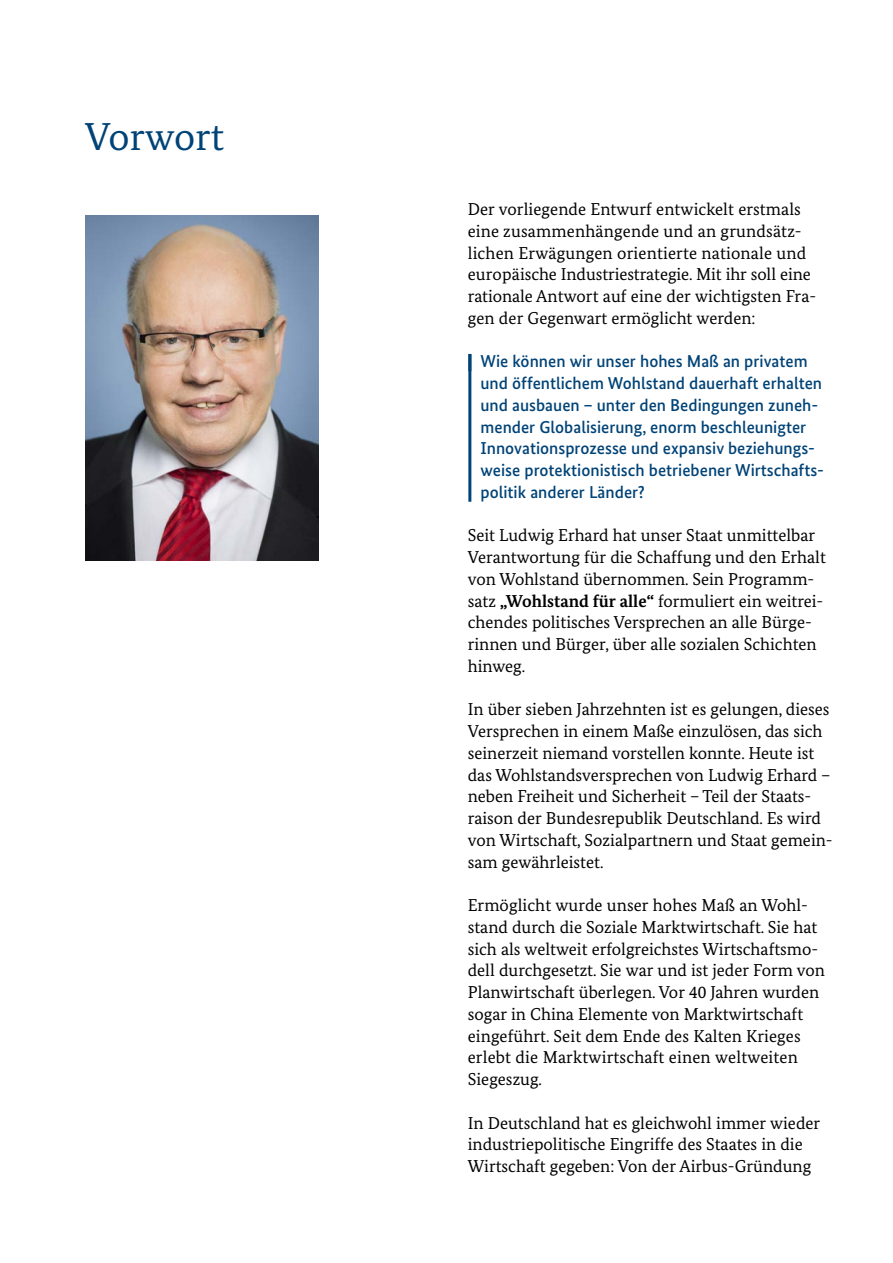
<style>
.page{position:relative;width:893px;height:1263px;background:#fff}
.page>*{position:absolute;margin:0;border:0;box-sizing:border-box;transform-origin:0 0}
.t1{font:39px "Bundes Serif";letter-spacing:.005em;color:#004377}
.t2{font:17.25px/21.8px "Bundes Serif";color:#000}
.t3{font:500 17.25px/21.8px "Bundes Sans";color:#004377}
.s1{font-weight:700}
</style>
<div class="page">
<hr style="left:468px;top:354px;width:3px;height:148px;background:#004377">
<img style="left:85px;top:216px;width:233px;height:344px">
<h2 class="t1" style="left:85px;top:113px;width:140px">Vorwort</h2>
<p class="t2" style="left:468px;top:198px;width:350px">Der vorliegende Entwurf entwickelt erstmals eine zusammenhängende und an grundsätz&shy;lichen Erwägungen orientierte nationale und europäische Industriestrategie. Mit ihr soll eine rationale Antwort auf eine der wichtigsten Fra&shy;gen der Gegenwart ermöglicht werden:</p>
<p class="t3" style="left:480px;top:350px;width:345px">Wie können wir unser hohes Maß an privatem und öffentlichem Wohlstand dauerhaft erhalten und ausbauen – unter den Bedingungen zuneh&shy;mender Globalisierung, enorm beschleunigter Innovationsprozesse und expansiv beziehungs&shy;weise protektionistisch betriebener Wirtschafts&shy;politik anderer Länder?</p>
<p class="t2" style="left:468px;top:524px;width:360px">Seit Ludwig Erhard hat unser Staat unmittelbar Verantwortung für die Schaffung und den Erhalt von Wohlstand übernommen. Sein Programm&shy;satz <span class="s1">„Wohlstand für alle“</span> formuliert ein weitrei&shy;chendes politisches Versprechen an alle Bürge&shy;rinnen und Bürger, über alle sozialen Schichten hinweg.</p>
<p class="t2" style="left:468px;top:698px;width:366px">In über sieben Jahrzehnten ist es gelungen, dieses Versprechen in einem Maße einzulösen, das sich seinerzeit niemand vorstellen konnte. Heute ist das Wohlstandsversprechen von Ludwig Erhard – neben Freiheit und Sicherheit – Teil der Staats&shy;raison der Bundesrepublik Deutschland. Es wird von Wirtschaft, Sozialpartnern und Staat gemein&shy;sam gewährleistet.</p>
<p class="t2" style="left:468px;top:894px;width:359px">Ermöglicht wurde unser hohes Maß an Wohl&shy;stand durch die Soziale Marktwirtschaft. Sie hat sich als weltweit erfolgreichstes Wirtschaftsmo&shy;dell durchgesetzt. Sie war und ist jeder Form von Planwirtschaft überlegen. Vor 40 Jahren wurden sogar in China Elemente von Marktwirtschaft eingeführt. Seit dem Ende des Kalten Krieges erlebt die Marktwirtschaft einen weltweiten Siegeszug.</p>
<p class="t2" style="left:468px;top:1112px;width:354px">In Deutschland hat es gleichwohl immer wieder industriepolitische Eingriffe des Staates in die<br>Wirtschaft gegeben: Von der Airbus-Gründung</p>
</div>
